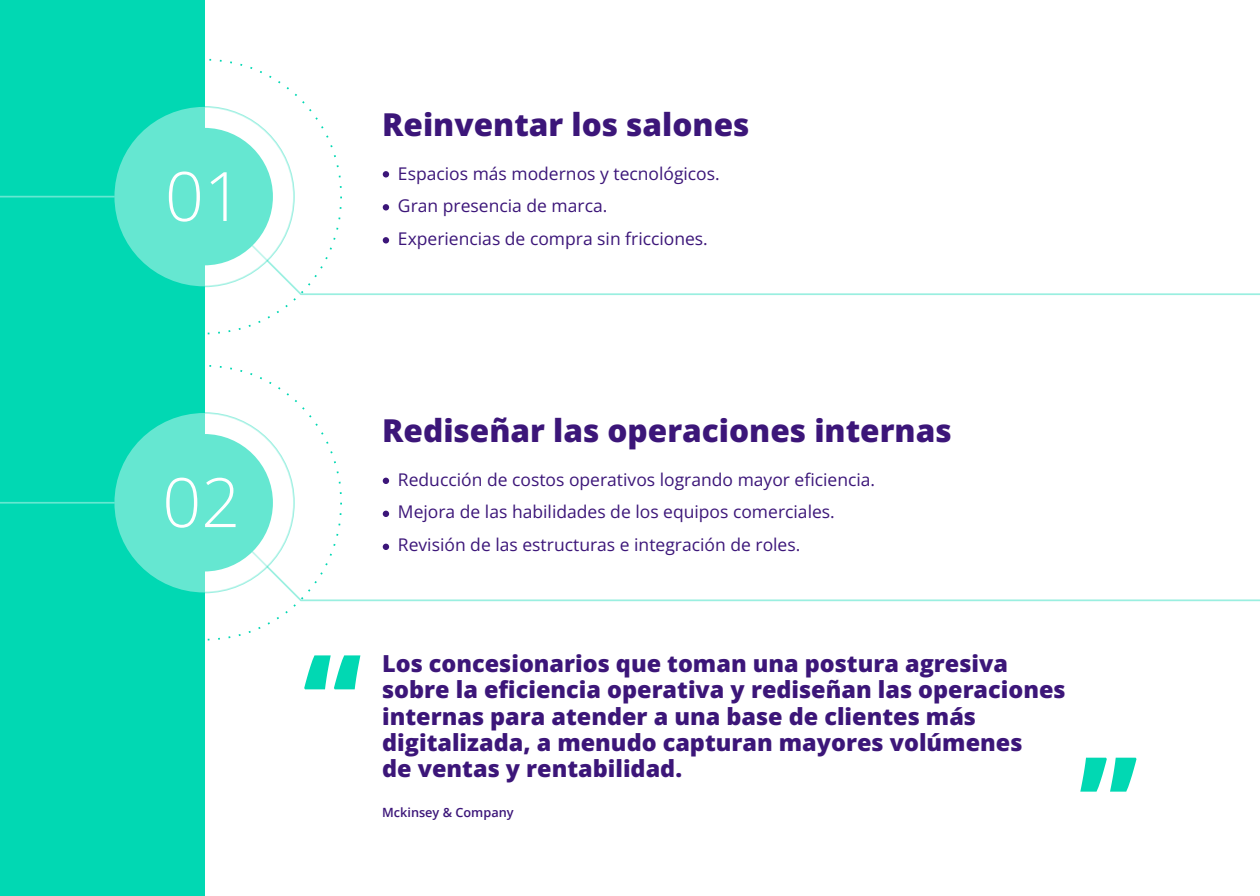
<style>
.page{position:relative;width:1260px;height:896px;background:#fff}
.page>*{position:absolute;margin:0;border:0;box-sizing:border-box;transform-origin:0 0}
.t1{font:800 119.26px "Open Sans";color:#01d8b3}
.t2{font:300 68.25px "Open Sans";color:#fff}
.t3{font:800 31.59px "Open Sans";color:#3c1679}
.t4{font:800 23.45px/26.3px "Open Sans";color:#3c1679}
.t5{font:17.5px/32.4px "Open Sans";color:#3c1679}
.t6{font:600 12.69px "Open Sans";color:#3c1679}
</style>
<div class="page">
<div style="left:0;top:0;width:204px;height:896px;background:#01d8b3"></div>
<svg style="left:343px;top:205px;width:917px;height:90px"></svg>
<svg style="left:21px;top:58px;width:322px;height:276px"></svg>
<svg style="left:343px;top:510px;width:917px;height:91px"></svg>
<svg style="left:21px;top:364px;width:322px;height:276px"></svg>
<svg style="left:114px;top:413px;width:180px;height:179px;fill:#65e7d1"></svg>
<svg style="left:114px;top:107px;width:180px;height:179px;fill:#65e7d1"></svg>
<div style="left:383px;top:171px;width:6px;height:7px;background:#3c1679;border-radius:50%"></div>
<div style="left:383px;top:204px;width:6px;height:7px;background:#3c1679;border-radius:50%"></div>
<div style="left:383px;top:237px;width:6px;height:7px;background:#3c1679;border-radius:50%"></div>
<svg style="left:383px;top:478px;width:6px;height:6px"></svg>
<svg style="left:383px;top:511px;width:6px;height:6px"></svg>
<svg style="left:383px;top:544px;width:6px;height:6px"></svg>
<hr style="left:0;top:196px;width:114px;height:2px;background:#fff">
<hr style="left:0;top:502px;width:114px;height:2px;background:#fff">
<h2 class="t2" style="left:165px;top:149px;width:79px">01</h2>
<h2 class="t2" style="left:162px;top:456px;width:79px">02</h2>
<h3 class="t3" style="left:382px;top:102px;width:369px">Reinventar los salones</h3>
<p class="t5" style="left:398px;top:157px;width:323px">Espacios más modernos y tecnológicos.<br>Gran presencia de marca.<br>Experiencias de compra sin fricciones.</p>
<h3 class="t3" style="left:382px;top:409px;width:571px">Rediseñar las operaciones internas</h3>
<p class="t5" style="left:398px;top:463px;width:479px">Reducción de costos operativos logrando mayor eficiencia.<br>Mejora de las habilidades de los equipos comerciales.<br>Revisión de las estructuras e integración de roles.</p>
<h1 class="t1" style="left:303px;top:615px;width:61px">“</h1>
<h3 class="t4" style="left:382px;top:650px;width:685px">Los concesionarios que toman una postura agresiva sobre la eficiencia operativa y rediseñan las operaciones internas para atender a una base de clientes más digitalizada, a menudo capturan mayores volúmenes<br>de ventas y rentabilidad.</h3>
<p class="t6" style="left:382px;top:803px;width:133px">Mckinsey &amp; Company</p>
<h1 class="t1" style="left:1138px;top:832px;width:61px;rotate:-180deg">“</h1>
</div>
